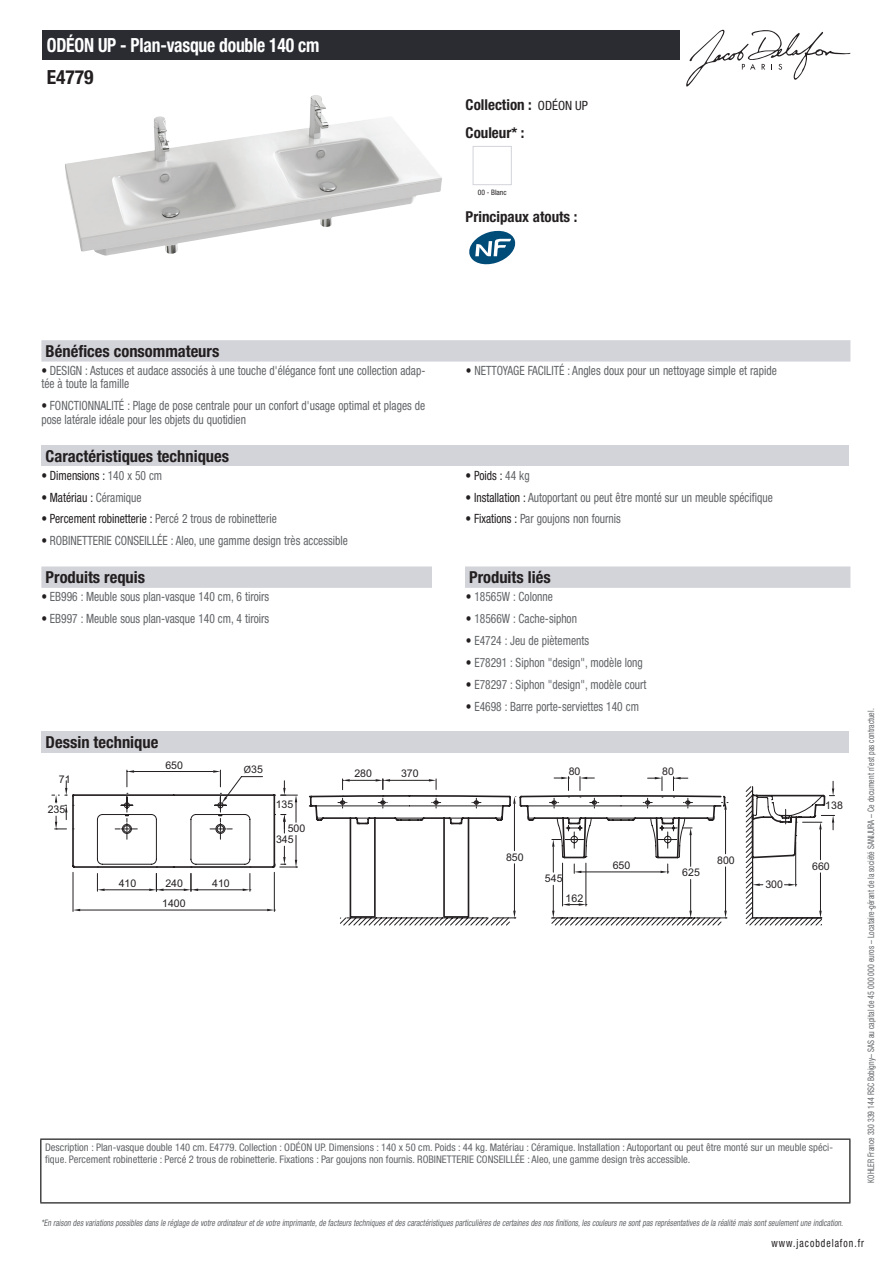
<style>
.page{position:relative;width:893px;height:1263px;background:#fff}
.page>*{position:absolute;margin:0;border:0;box-sizing:border-box;transform-origin:0 0}
.t1{font:700 condensed 19.5px "Helvetica Neue LT Std";letter-spacing:-.01em;color:#fff;scale:.9 1}
.t2{font:700 condensed 19.5px "Helvetica Neue LT Std";color:#231f20}
.t3{font:700 condensed 16.5px "Helvetica Neue LT Std";color:#231f20}
.t4{font:700 condensed 15px/27.8px "Helvetica Neue LT Std";color:#231f20}
.t5{font:condensed 12.75px/13.5px "Helvetica Neue LT Std";color:#626568;scale:.9 1}
.t6{font:condensed 12.75px "Helvetica Neue LT Std";color:#231f20;scale:.9 1}
.t7{font:condensed 11.25px "Helvetica Neue LT Std";letter-spacing:.1em;color:#231f20;scale:.87 1}
.t8{font:condensed 10.5px/12px "Helvetica Neue LT Std";color:#626568}
.t9{font:10.5px/10.8px "Arial";color:#231f20}
.t10{font:italic condensed 9px "Helvetica Neue LT Std";color:#626568;scale:.87 1}
.t11{font:condensed 9px "Helvetica Neue LT Std";color:#626568;scale:.87 1}
.t12{font:condensed 7.5px "Helvetica Neue LT Std";color:#231f20}
.s1{font-weight:400;font-size:12.75px}
.s2{color:#231f20}
.s3{color:#626568}
.s4{font-family:"Myriad Pro"}
</style>
<div class="page">
<svg style="left:686px;top:30px;width:164px;height:57px"></svg>
<img style="left:65px;top:95px;width:377px;height:161px">
<div style="left:473px;top:146px;width:39px;height:39px;border:1px solid #d3d4da"></div>
<svg style="left:469px;top:231px;width:46px;height:33px"></svg>
<div style="left:41px;top:340px;width:809px;height:22px;background:#d3d4da"></div>
<div style="left:41px;top:445px;width:808px;height:21px;background:#d3d4da"></div>
<div style="left:41px;top:566px;width:809px;height:22px;background:#d3d4da"></div>
<div style="left:432px;top:566px;width:33px;height:22px;background:#fff"></div>
<div style="left:41px;top:732px;width:808px;height:21px;background:#d3d4da"></div>
<svg style="left:829px;top:781px;width:5px;height:15px"></svg>
<svg style="left:52px;top:781px;width:15px;height:49px"></svg>
<svg style="left:826px;top:815px;width:8px;height:15px"></svg>
<hr style="left:134px;top:771px;width:79px;height:1px;background:#231f20">
<svg style="left:127px;top:770px;width:7px;height:16px"></svg>
<hr style="left:390px;top:780px;width:39px;height:1px;background:#231f20">
<svg style="left:342px;top:779px;width:48px;height:7px"></svg>
<svg style="left:72px;top:793px;width:754px;height:125px"></svg>
<svg style="left:340px;top:786px;width:482px;height:139px"></svg>
<svg style="left:121px;top:793px;width:12px;height:19px"></svg>
<svg style="left:115px;top:818px;width:22px;height:21px"></svg>
<svg style="left:213px;top:770px;width:50px;height:42px"></svg>
<svg style="left:210px;top:818px;width:22px;height:21px"></svg>
<svg style="left:378px;top:796px;width:9px;height:12px"></svg>
<svg style="left:338px;top:796px;width:9px;height:12px"></svg>
<svg style="left:429px;top:776px;width:263px;height:32px"></svg>
<div style="left:43px;top:30px;width:637px;height:30px;background:#2a2c32"></div>
<hr style="left:40px;top:1138px;width:810px;height:2px;background:#040503">
<hr style="left:40px;top:1140px;width:1px;height:62px;background:#040503">
<hr style="left:849px;top:1140px;width:1px;height:62px;background:#040503">
<hr style="left:40px;top:1202px;width:810px;height:1px;background:#040503">
<h1 class="t1" style="left:47px;top:33px;width:304px">ODÉON UP - Plan-vasque double 140 cm</h1>
<h1 class="t2" style="left:47px;top:65px;width:48px">E4779</h1>
<p class="t4" style="left:466px;top:90px;width:124px">Collection : <span class="s1">ODÉON UP<br></span>Couleur* :</p>
<p class="t12" style="left:478px;top:188px;width:30px">00 - Blanc</p>
<p class="t4" style="left:466px;top:203px;width:113px">Principaux atouts :</p>
<p class="t3" style="left:46px;top:341px;width:175px">Bénéfices consommateurs</p>
<p class="t5" style="left:41px;top:364px;width:428px"><span class="s2">•</span> DESIGN : Astuces et audace associés à une touche d'élégance font une collection adap&shy;tée à toute la famille</p>
<p class="t5" style="left:466px;top:364px;width:347px"><span class="s2">•</span> NETTOYAGE FACILITÉ : Angles doux pour un nettoyage simple et rapide</p>
<p class="t5" style="left:41px;top:399px;width:428px"><span class="s2">•</span> FONCTIONNALITÉ : Plage de pose centrale pour un confort d'usage optimal et plages de pose latérale idéale pour les objets du quotidien</p>
<p class="t3" style="left:46px;top:446px;width:185px">Caractéristiques techniques</p>
<p class="t6" style="left:41px;top:468px;width:136px">• Dimensions : <span class="s3">140 x 50 cm</span></p>
<p class="t6" style="left:466px;top:468px;width:73px">• Poids : <span class="s3">44 kg</span></p>
<p class="t6" style="left:41px;top:490px;width:113px">• Matériau : <span class="s3">Céramique</span></p>
<p class="t5" style="left:466px;top:490px;width:343px"><span class="s2">• Installation :</span> Autoportant ou peut être monté sur un meuble spécifique</p>
<p class="t5" style="left:41px;top:512px;width:263px"><span class="s2">• Percement robinetterie :</span> Percé 2 trous de robinetterie</p>
<p class="t5" style="left:466px;top:512px;width:174px"><span class="s2">• Fixations :</span> Par goujons non fournis</p>
<p class="t5" style="left:41px;top:534px;width:342px"><span class="s2">•</span> ROBINETTERIE CONSEILLÉE : Aleo, une gamme design très accessible</p>
<p class="t3" style="left:46px;top:567px;width:101px">Produits requis</p>
<p class="t3" style="left:469px;top:567px;width:83px">Produits liés</p>
<p class="t5" style="left:41px;top:590px;width:255px"><span class="s2">•</span> EB996 : Meuble sous plan-vasque 140 cm, 6 tiroirs</p>
<p class="t5" style="left:466px;top:590px;width:98px"><span class="s2">•</span> 18565W : Colonne</p>
<p class="t5" style="left:41px;top:612px;width:255px"><span class="s2">•</span> EB997 : Meuble sous plan-vasque 140 cm, 4 tiroirs</p>
<p class="t5" style="left:466px;top:612px;width:125px"><span class="s2">•</span> 18566W : Cache-siphon</p>
<p class="t5" style="left:466px;top:634px;width:138px"><span class="s2">•</span> E4724 : Jeu de piètements</p>
<p class="t5" style="left:466px;top:655px;width:198px"><span class="s2">•</span> E78291 : Siphon "design", modèle long</p>
<p class="t5" style="left:466px;top:677px;width:202px"><span class="s2">•</span> E78297 : Siphon "design", modèle court</p>
<p class="t5" style="left:466px;top:699px;width:194px"><span class="s2">•</span> E4698 : Barre porte-serviettes 140 cm</p>
<p class="t3" style="left:46px;top:732px;width:114px">Dessin technique</p>
<p class="t9" style="left:59px;top:774px;width:13px">71</p>
<p class="t9" style="left:48px;top:804px;width:19px">235</p>
<p class="t9" style="left:165px;top:759px;width:19px">650</p>
<p class="t9" style="left:119px;top:878px;width:19px">410</p>
<p class="t9" style="left:165px;top:878px;width:19px">240</p>
<p class="t9" style="left:212px;top:878px;width:19px">410</p>
<p class="t9" style="left:162px;top:898px;width:25px">1400</p>
<p class="t9" style="left:244px;top:764px;width:21px"><span class="s4">Ø</span>35</p>
<p class="t9" style="left:354px;top:768px;width:19px">280</p>
<p class="t9" style="left:401px;top:768px;width:19px">370</p>
<p class="t9" style="left:569px;top:766px;width:13px">80</p>
<p class="t9" style="left:662px;top:766px;width:13px">80</p>
<p class="t9" style="left:276px;top:799px;width:19px">135</p>
<p class="t9" style="left:825px;top:800px;width:19px">138</p>
<p class="t9" style="left:276px;top:823px;width:31px;text-indent:12px">500<br>345</p>
<p class="t9" style="left:506px;top:852px;width:19px">850</p>
<p class="t9" style="left:545px;top:873px;width:19px">545</p>
<p class="t9" style="left:566px;top:892px;width:19px">162</p>
<p class="t9" style="left:613px;top:860px;width:19px">650</p>
<p class="t9" style="left:682px;top:867px;width:19px">625</p>
<p class="t9" style="left:717px;top:855px;width:19px">800</p>
<p class="t9" style="left:765px;top:879px;width:19px">300</p>
<p class="t9" style="left:812px;top:861px;width:19px">660</p>
<p class="t8" style="left:45px;top:1141px;width:789px">Description : Plan-vasque double 140 cm. E4779. Collection : ODÉON UP. Dimensions : 140 x 50 cm. Poids : 44 kg. Matériau : Céramique. Installation : Autoportant ou peut être monté sur un meuble spéci&shy;fique. Percement robinetterie : Percé 2 trous de robinetterie. Fixations : Par goujons non fournis. ROBINETTERIE CONSEILLÉE : Aleo, une gamme design très accessible.</p>
<p class="t11" style="left:866px;top:1183px;width:547px;rotate:-90deg">KOHLER France 330 339 144 RSC Bobigny– SAS au capital de 45 000 000 euros – Locataire-gérant de la société SANIJURA – Ce document n’est pas contractuel.</p>
<p class="t10" style="left:41px;top:1217px;width:925px">*En raison desvariationspossiblesdansle réglage de votre ordinateuretde votre imprimante,de facteurstechniquesetdescaractéristiquesparticulièresde certainesdesnosfinitions,lescouleursne sontpasreprésentativesde la réalité maissontseulementune indication.</p>
<p class="t7" style="left:772px;top:1237px;width:108px">www.jacobdelafon.fr</p>
</div>
